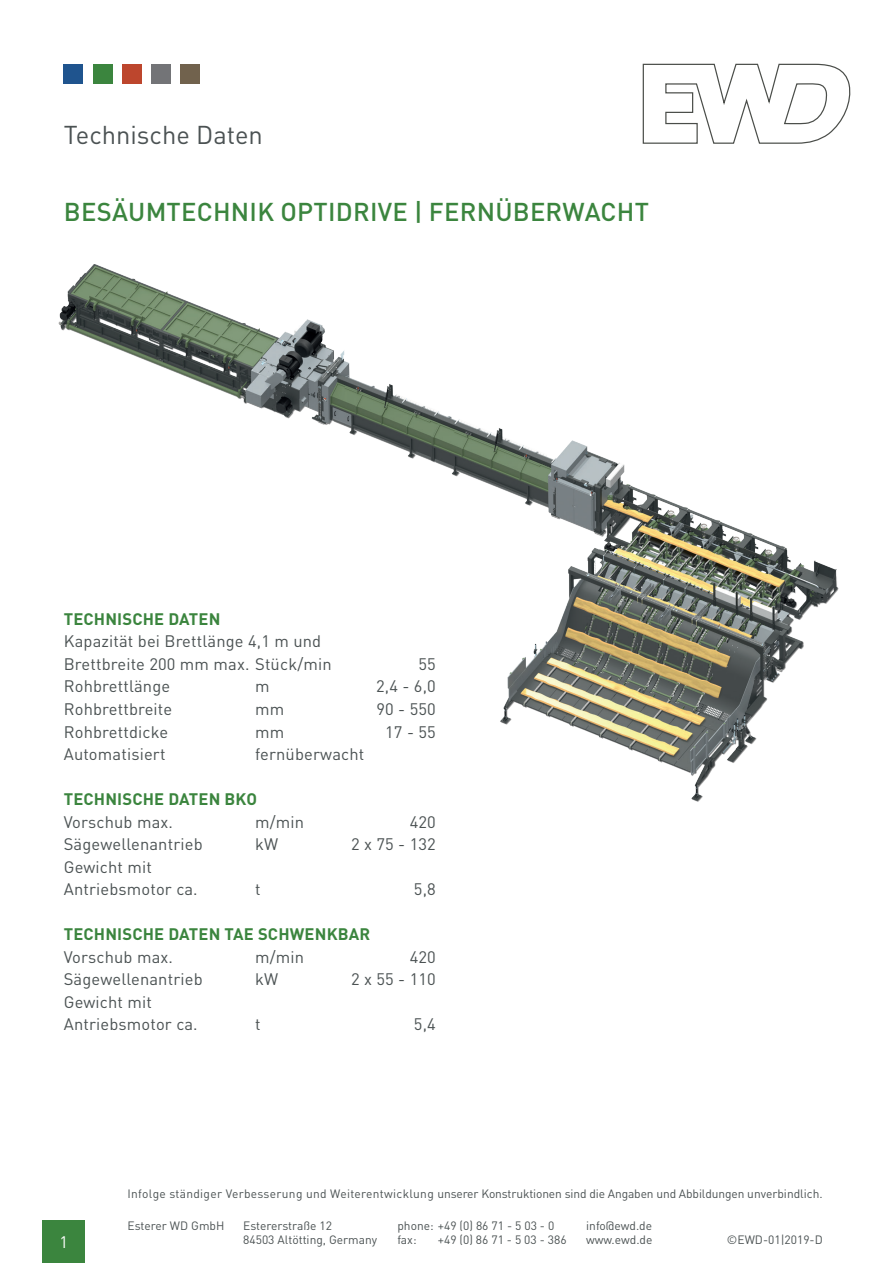
<style>
.page{position:relative;width:893px;height:1263px;background:#fff}
.page>*{position:absolute;margin:0;border:0;box-sizing:border-box;transform-origin:0 0}
.t1{font:500 25.5px "DIN Pro";letter-spacing:.01em;color:#3b853e}
.t2{font:25.5px "DIN Pro";color:#4b5253}
.t3{font:16.5px/22.5px "DIN Pro";letter-spacing:.01em;color:#4b5253}
.t4{font:700 16.5px "DIN Pro";letter-spacing:.01em;color:#3b853e}
.t5{font:16.5px "DIN Pro";color:#fff}
.t6{font:12px/14.4px "DIN Pro";color:#4b5253}
</style>
<div class="page">
<svg style="left:642px;top:63px;width:209px;height:81px"></svg>
<div style="left:64px;top:64px;width:19px;height:19px;background:#1f548e"></div>
<div style="left:93px;top:64px;width:19px;height:19px;background:#3b853e"></div>
<div style="left:122px;top:64px;width:19px;height:19px;background:#bd462d"></div>
<div style="left:151px;top:64px;width:19px;height:19px;background:#737477"></div>
<div style="left:180px;top:64px;width:20px;height:19px;background:#71624d"></div>
<img style="left:58px;top:264px;width:781px;height:538px">
<div style="left:43px;top:1220px;width:42px;height:43px;background:#3b853e"></div>
<h1 class="t2" style="left:64px;top:117px;width:201px">Technische Daten</h1>
<h1 class="t1" style="left:64px;top:195px;width:587px">BESÄUMTECHNIK OPTIDRIVE | FERNÜBERWACHT</h1>
<p class="t4" style="left:64px;top:608px;width:158px">TECHNISCHE DATEN</p>
<p class="t3" style="left:64px;top:630px;width:269px">Kapazität bei Brettlänge 4,1 m und<br>Brettbreite 200 mm max. Stück/min</p>
<p class="t3" style="left:418px;top:652px;width:19px">55</p>
<p class="t3" style="left:64px;top:675px;width:108px">Rohbrettlänge</p>
<p class="t3" style="left:255px;top:675px;width:16px">m</p>
<p class="t3" style="left:376px;top:675px;width:61px">2,4 - 6,0</p>
<p class="t3" style="left:64px;top:697px;width:110px">Rohbrettbreite</p>
<p class="t3" style="left:255px;top:697px;width:31px">mm</p>
<p class="t3" style="left:376px;top:697px;width:61px">90 - 550</p>
<p class="t3" style="left:64px;top:720px;width:106px">Rohbrettdicke</p>
<p class="t3" style="left:255px;top:720px;width:31px">mm</p>
<p class="t3" style="left:385px;top:720px;width:52px">17 - 55</p>
<p class="t3" style="left:64px;top:742px;width:103px">Automatisiert</p>
<p class="t3" style="left:255px;top:742px;width:111px">fernüberwacht</p>
<p class="t4" style="left:64px;top:788px;width:195px">TECHNISCHE DATEN BKO</p>
<p class="t3" style="left:64px;top:810px;width:111px">Vorschub max.</p>
<p class="t3" style="left:255px;top:810px;width:50px">m/min</p>
<p class="t3" style="left:410px;top:810px;width:28px">420</p>
<p class="t3" style="left:64px;top:832px;width:140px">Sägewellenantrieb</p>
<p class="t3" style="left:255px;top:832px;width:25px">kW</p>
<p class="t3" style="left:351px;top:832px;width:86px">2 x 75 - 132</p>
<p class="t3" style="left:64px;top:855px;width:135px">Gewicht mit<br>Antriebsmotor ca.</p>
<p class="t3" style="left:255px;top:877px;width:7px">t</p>
<p class="t3" style="left:414px;top:877px;width:23px">5,8</p>
<p class="t4" style="left:64px;top:923px;width:308px">TECHNISCHE DATEN TAE SCHWENKBAR</p>
<p class="t3" style="left:64px;top:945px;width:111px">Vorschub max.</p>
<p class="t3" style="left:255px;top:945px;width:50px">m/min</p>
<p class="t3" style="left:410px;top:945px;width:28px">420</p>
<p class="t3" style="left:64px;top:967px;width:140px">Sägewellenantrieb</p>
<p class="t3" style="left:255px;top:967px;width:25px">kW</p>
<p class="t3" style="left:351px;top:967px;width:86px">2 x 55 - 110</p>
<p class="t3" style="left:64px;top:990px;width:135px">Gewicht mit<br>Antriebsmotor ca.</p>
<p class="t3" style="left:255px;top:1012px;width:7px">t</p>
<p class="t3" style="left:414px;top:1012px;width:23px">5,4</p>
<p class="t6" style="left:128px;top:1186px;width:697px">Infolge ständiger Verbesserung und Weiterentwicklung unserer Konstruktionen sind die Angaben und Abbildungen unverbindlich.</p>
<p class="t6" style="left:128px;top:1217px;width:98px">Esterer WD GmbH</p>
<p class="t6" style="left:243px;top:1217px;width:136px">Estererstraße 12<br>84503 Altötting, Germany</p>
<p class="t6" style="left:397px;top:1217px;width:158px">phone: +49 (0) 86 71 - 5 03 - 0 fax:</p>
<p class="t6" style="left:586px;top:1217px;width:68px">info@ewd.de www.ewd.de</p>
<p class="t6" style="left:438px;top:1232px;width:130px">+49 (0) 86 71 - 5 03 - 386</p>
<p class="t5" style="left:59px;top:1231px;width:10px">1</p>
<p class="t6" style="left:727px;top:1232px;width:97px">©EWD-01|2019-D</p>
</div>
